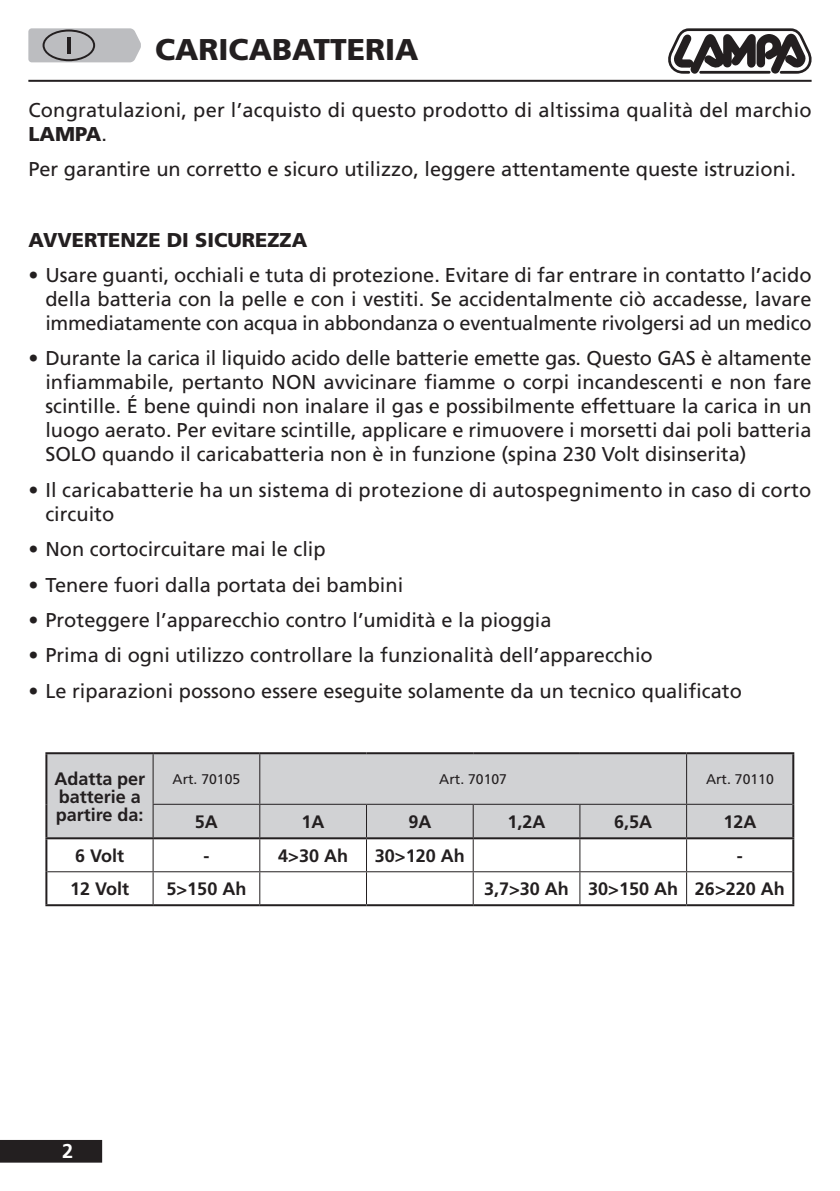
<style>
.page{position:relative;width:840px;height:1191px;background:#fff}
.page>*{position:absolute;margin:0;border:0;box-sizing:border-box;transform-origin:0 0}
.t1{font:900 30px "Frutiger LT Std";color:#231f20}
.t2{font:20px/24px "Frutiger LT Std";color:#231f20}
.t3{font:900 20px "Frutiger LT Std";color:#231f20}
.t4{font:700 20px "Frutiger LT Std";color:#fff}
.t5{font:700 18px/18px "Frutiger LT Std";color:#231f20}
.t6{font:14px "Frutiger LT Std";color:#231f20}
.s1{font-weight:900}
</style>
<div class="page">
<hr style="left:28px;top:80px;width:783px;height:2px;background:#231f20">
<div style="left:1px;top:1141px;width:100px;height:20px;background:#231f20"></div>
<div style="left:0;top:1140px;width:102px;height:22px;border:2px solid #231f20"></div>
<svg style="left:668px;top:28px;width:144px;height:46px"></svg>
<div style="left:47px;top:754px;width:744px;height:83px;background:#d1d2d4"></div>
<hr style="left:259px;top:754px;width:1px;height:49px;background:#231f20">
<hr style="left:685px;top:754px;width:1px;height:49px;background:#231f20">
<hr style="left:152px;top:804px;width:1px;height:33px;background:#231f20">
<hr style="left:260px;top:803px;width:106px;height:1px;background:#231f20">
<hr style="left:259px;top:804px;width:1px;height:33px;background:#231f20">
<hr style="left:366px;top:803px;width:107px;height:1px;background:#231f20">
<hr style="left:366px;top:804px;width:1px;height:33px;background:#231f20">
<hr style="left:473px;top:803px;width:106px;height:1px;background:#231f20">
<hr style="left:472px;top:804px;width:1px;height:33px;background:#231f20">
<hr style="left:579px;top:803px;width:107px;height:1px;background:#231f20">
<hr style="left:579px;top:804px;width:1px;height:33px;background:#231f20">
<hr style="left:686px;top:803px;width:105px;height:1px;background:#231f20">
<hr style="left:685px;top:804px;width:1px;height:33px;background:#231f20">
<hr style="left:152px;top:839px;width:1px;height:32px;background:#231f20">
<hr style="left:259px;top:839px;width:1px;height:32px;background:#231f20">
<hr style="left:366px;top:839px;width:1px;height:32px;background:#231f20">
<hr style="left:472px;top:839px;width:1px;height:32px;background:#231f20">
<hr style="left:579px;top:839px;width:1px;height:32px;background:#231f20">
<hr style="left:685px;top:839px;width:1px;height:32px;background:#231f20">
<hr style="left:47px;top:871px;width:106px;height:1px;background:#231f20">
<hr style="left:153px;top:871px;width:107px;height:1px;background:#231f20">
<hr style="left:152px;top:872px;width:1px;height:32px;background:#231f20">
<hr style="left:260px;top:871px;width:106px;height:1px;background:#231f20">
<hr style="left:259px;top:872px;width:1px;height:32px;background:#231f20">
<hr style="left:366px;top:871px;width:107px;height:1px;background:#231f20">
<hr style="left:366px;top:872px;width:1px;height:32px;background:#231f20">
<hr style="left:473px;top:871px;width:106px;height:1px;background:#231f20">
<hr style="left:472px;top:872px;width:1px;height:32px;background:#231f20">
<hr style="left:579px;top:871px;width:107px;height:1px;background:#231f20">
<hr style="left:579px;top:872px;width:1px;height:32px;background:#231f20">
<hr style="left:686px;top:871px;width:105px;height:1px;background:#231f20">
<hr style="left:685px;top:872px;width:1px;height:32px;background:#231f20">
<hr style="left:152px;top:754px;width:1px;height:49px;background:#231f20">
<hr style="left:152px;top:803px;width:108px;height:1px;background:#231f20">
<hr style="left:45px;top:752px;width:108px;height:2px;background:#231f20">
<hr style="left:45px;top:754px;width:2px;height:50px;background:#231f20">
<hr style="left:45px;top:804px;width:2px;height:33px;background:#231f20">
<hr style="left:153px;top:752px;width:107px;height:2px;background:#231f20">
<hr style="left:260px;top:752px;width:106px;height:2px;background:#231f20">
<hr style="left:366px;top:752px;width:107px;height:2px;background:#231f20">
<hr style="left:473px;top:752px;width:106px;height:2px;background:#231f20">
<hr style="left:579px;top:752px;width:107px;height:2px;background:#231f20">
<hr style="left:686px;top:752px;width:107px;height:2px;background:#231f20">
<hr style="left:791px;top:804px;width:2px;height:33px;background:#231f20">
<hr style="left:45px;top:871px;width:2px;height:33px;background:#231f20">
<hr style="left:791px;top:871px;width:2px;height:33px;background:#231f20">
<hr style="left:45px;top:904px;width:108px;height:2px;background:#231f20">
<hr style="left:153px;top:904px;width:107px;height:2px;background:#231f20">
<hr style="left:260px;top:904px;width:106px;height:2px;background:#231f20">
<hr style="left:366px;top:904px;width:107px;height:2px;background:#231f20">
<hr style="left:473px;top:904px;width:106px;height:2px;background:#231f20">
<hr style="left:579px;top:904px;width:107px;height:2px;background:#231f20">
<hr style="left:686px;top:904px;width:107px;height:2px;background:#231f20">
<hr style="left:45px;top:837px;width:108px;height:2px;background:#231f20">
<hr style="left:45px;top:839px;width:2px;height:32px;background:#231f20">
<hr style="left:153px;top:837px;width:107px;height:2px;background:#231f20">
<hr style="left:260px;top:837px;width:106px;height:2px;background:#231f20">
<hr style="left:366px;top:837px;width:107px;height:2px;background:#231f20">
<hr style="left:473px;top:837px;width:106px;height:2px;background:#231f20">
<hr style="left:579px;top:837px;width:107px;height:2px;background:#231f20">
<hr style="left:686px;top:837px;width:107px;height:2px;background:#231f20">
<hr style="left:791px;top:839px;width:2px;height:32px;background:#231f20">
<hr style="left:791px;top:754px;width:2px;height:50px;background:#231f20">
<svg style="left:28px;top:28px;width:113px;height:34px;background:#b2b2b5"></svg>
<h1 class="t1" style="left:155px;top:32px;width:265px">CARICABATTERIA</h1>
<p class="t2" style="left:28px;top:98px;width:784px">Congratulazioni, per l’acquisto di questo prodotto di altissima qualità del marchio<br><span class="s1">LAMPA</span>.</p>
<p class="t2" style="left:28px;top:157px;width:768px">Per garantire un corretto e sicuro utilizzo, leggere attentamente queste istruzioni.</p>
<p class="t3" style="left:28px;top:228px;width:280px">AVVERTENZE DI SICUREZZA</p>
<p class="t2" style="left:45px;top:263px;width:767px;text-align:justify;text-indent:-17px">• Usare guanti, occhiali e tuta di protezione. Evitare di far entrare in contatto l’acido della batteria con la pelle e con i vestiti. Se accidentalmente ciò accadesse, lavare immediatamente con acqua in abbondanza o eventualmente rivolgersi ad un medico</p>
<p class="t2" style="left:45px;top:346px;width:767px;text-align:justify;text-indent:-17px">• Durante la carica il liquido acido delle batterie emette gas. Questo GAS è altamente infiammabile, pertanto NON avvicinare fiamme o corpi incandescenti e non fare scintille. É bene quindi non inalare il gas e possibilmente effettuare la carica in un luogo aerato. Per evitare scintille, applicare e rimuovere i morsetti dai poli batteria SOLO quando il caricabatteria non è in funzione (spina 230 Volt disinserita)</p>
<p class="t2" style="left:45px;top:478px;width:767px;text-indent:-17px">• Il caricabatterie ha un sistema di protezione di autospegnimento in caso di corto circuito</p>
<p class="t2" style="left:28px;top:537px;width:299px">• Non cortocircuitare mai le clip</p>
<p class="t2" style="left:28px;top:572px;width:376px">• Tenere fuori dalla portata dei bambini</p>
<p class="t2" style="left:28px;top:608px;width:524px">• Proteggere l’apparecchio contro l’umidità e la pioggia</p>
<p class="t2" style="left:28px;top:643px;width:625px">• Prima di ogni utilizzo controllare la funzionalità dell’apparecchio</p>
<p class="t2" style="left:28px;top:678px;width:714px">• Le riparazioni possono essere eseguite solamente da un tecnico qualificato</p>
<p class="t5" style="left:54px;top:769px;width:92px">Adatta per batterie a partire da:</p>
<p class="t6" style="left:172px;top:771px;width:69px">Art. 70105</p>
<p class="t6" style="left:439px;top:771px;width:69px">Art. 70107</p>
<p class="t6" style="left:705px;top:771px;width:69px">Art. 70110</p>
<p class="t5" style="left:195px;top:813px;width:25px">5A</p>
<p class="t5" style="left:301px;top:813px;width:25px">1A</p>
<p class="t5" style="left:408px;top:813px;width:25px">9A</p>
<p class="t5" style="left:507px;top:813px;width:40px">1,2A</p>
<p class="t5" style="left:614px;top:813px;width:40px">6,5A</p>
<p class="t5" style="left:723px;top:813px;width:35px">12A</p>
<p class="t5" style="left:75px;top:846px;width:51px">6 Volt</p>
<p class="t5" style="left:203px;top:846px;width:7px">-</p>
<p class="t5" style="left:278px;top:846px;width:71px">4&gt;30 Ah</p>
<p class="t5" style="left:374px;top:846px;width:91px">30&gt;120 Ah</p>
<p class="t5" style="left:736px;top:846px;width:7px">-</p>
<p class="t5" style="left:70px;top:880px;width:61px">12 Volt</p>
<p class="t5" style="left:166px;top:880px;width:81px">5&gt;150 Ah</p>
<p class="t5" style="left:484px;top:880px;width:302px">3,7&gt;30 Ah 30&gt;150 Ah 26&gt;220 Ah</p>
<p class="t4" style="left:62px;top:1139px;width:13px">2</p>
</div>
